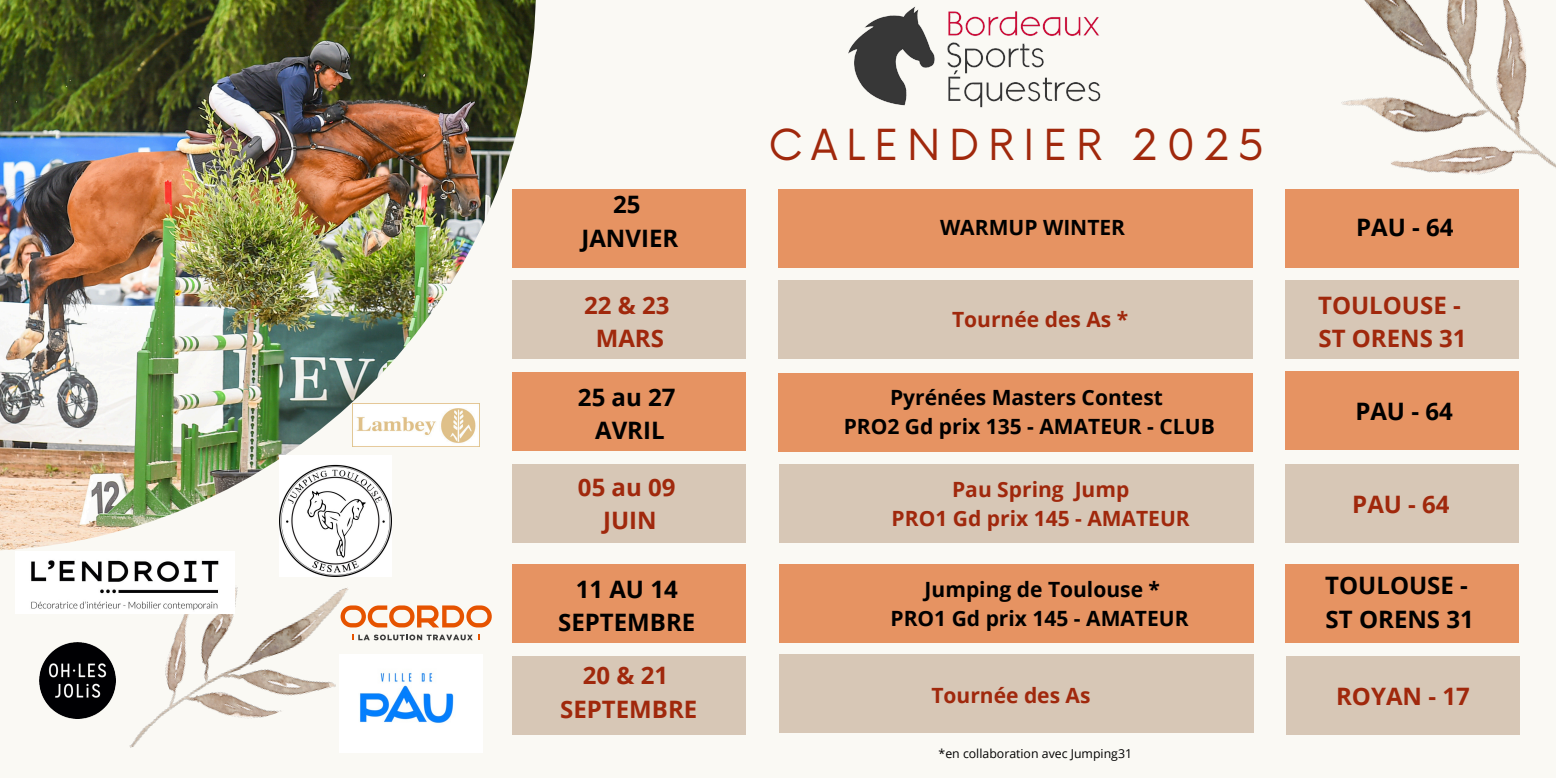
<style>
.page{position:relative;width:1556px;height:778px;background:#fff}
.page>*{position:absolute;margin:0;border:0;box-sizing:border-box;transform-origin:0 0}
.t1{font:41.64px "Now";letter-spacing:.21em;color:#a0280c}
.t2{font:700 24px/33.5px "Open Sans";color:#000;text-align:center}
.t3{font:700 24px/33.5px "Open Sans";color:#a0280c;text-align:center}
.t4{font:700 21px/29.2px "Open Sans";color:#000;text-align:center}
.t5{font:700 21px/29.2px "Open Sans";color:#a0280c;text-align:center}
.t6{font:12.3px "Open Sans";color:#000}
</style>
<div class="page">
<div style="left:0;top:0;width:1555px;height:778px;background:#faf9f4"></div>
<img style="left:0;top:0;width:536px;height:551px">
<img style="left:1285px;top:0;width:270px;height:290px">
<img style="left:91px;top:551px;width:287px;height:202px">
<div style="left:778px;top:190px;width:474px;height:78px;background:#e69362"></div>
<div style="left:777px;top:374px;width:475px;height:78px;background:#e69362"></div>
<div style="left:779px;top:464px;width:474px;height:78px;background:#d7c7b6"></div>
<div style="left:779px;top:564px;width:474px;height:78px;background:#e69362"></div>
<div style="left:779px;top:655px;width:474px;height:78px;background:#d7c7b6"></div>
<div style="left:512px;top:189px;width:233px;height:78px;background:#e69362"></div>
<div style="left:512px;top:372px;width:233px;height:78px;background:#e69362"></div>
<div style="left:512px;top:464px;width:233px;height:78px;background:#d7c7b6"></div>
<div style="left:512px;top:564px;width:233px;height:78px;background:#e69362"></div>
<div style="left:512px;top:656px;width:233px;height:78px;background:#d7c7b6"></div>
<img style="left:848px;top:7px;width:253px;height:101px">
<div style="left:778px;top:280px;width:474px;height:78px;background:#d7c7b6"></div>
<div style="left:512px;top:281px;width:233px;height:78px;background:#d7c7b6"></div>
<div style="left:1285px;top:190px;width:233px;height:78px;background:#e69362"></div>
<div style="left:1285px;top:281px;width:233px;height:78px;background:#d7c7b6"></div>
<div style="left:1284px;top:372px;width:233px;height:78px;background:#e69362"></div>
<div style="left:1284px;top:464px;width:233px;height:78px;background:#d7c7b6"></div>
<div style="left:1285px;top:565px;width:233px;height:78px;background:#e69362"></div>
<div style="left:1286px;top:656px;width:233px;height:78px;background:#d7c7b6"></div>
<img style="left:280px;top:455px;width:111px;height:121px">
<img style="left:353px;top:403px;width:126px;height:44px">
<img style="left:15px;top:551px;width:220px;height:62px">
<img style="left:339px;top:655px;width:143px;height:97px">
<img style="left:40px;top:642px;width:76px;height:76px">
<svg style="left:340px;top:605px;width:152px;height:22px"></svg>
<svg style="left:352px;top:634px;width:127px;height:6px"></svg>
<h3 class="t2" style="left:581px;top:187px;width:98px">25<br>JANVIER</h3>
<p class="t1" style="left:768px;top:122px;width:497px">CALENDRIER 2025</p>
<p class="t4" style="left:940px;top:212px;width:187px">WARMUP WINTER</p>
<p class="t2" style="left:1355px;top:209px;width:99px">PAU - 64</p>
<h2 class="t3" style="left:584px;top:288px;width:87px">22 &amp; 23<br>MARS</h2>
<p class="t3" style="left:1317px;top:288px;width:150px;text-align:left">TOULOUSE -<br>ST ORENS 31</p>
<h5 class="t5" style="left:952px;top:304px;width:177px">Tournée des As *</h5>
<h4 class="t2" style="left:578px;top:379px;width:99px">25 au 27<br>AVRIL</h4>
<h5 class="t3" style="left:578px;top:469px;width:99px">05 au 09<br>JUIN</h5>
<h2 class="t2" style="left:558px;top:571px;width:139px">11 AU 14<br>SEPTEMBRE</h2>
<h2 class="t3" style="left:560px;top:658px;width:139px">20 &amp; 21<br>SEPTEMBRE</h2>
<h2 class="t4" style="left:843px;top:382px;width:372px">Pyrénées Masters Contest<br>PRO2 Gd prix 135 - AMATEUR - CLUB</h2>
<p class="t5" style="left:891px;top:474px;width:300px">Pau Spring Jump<br>PRO1 Gd prix 145 - AMATEUR</p>
<h1 class="t4" style="left:890px;top:574px;width:300px">Jumping de Toulouse *<br>PRO1 Gd prix 145 - AMATEUR</h1>
<h2 class="t5" style="left:931px;top:679px;width:161px">Tournée des As</h2>
<h2 class="t6" style="left:938px;top:745px;width:195px">*en collaboration avec Jumping31</h2>
<h3 class="t2" style="left:1355px;top:394px;width:99px">PAU - 64</h3>
<h5 class="t3" style="left:1352px;top:487px;width:99px">PAU - 64</h5>
<h2 class="t2" style="left:1325px;top:568px;width:150px;text-align:left">TOULOUSE -<br>ST ORENS 31</h2>
<p class="t3" style="left:1335px;top:678px;width:135px">ROYAN - 17</p>
</div>
